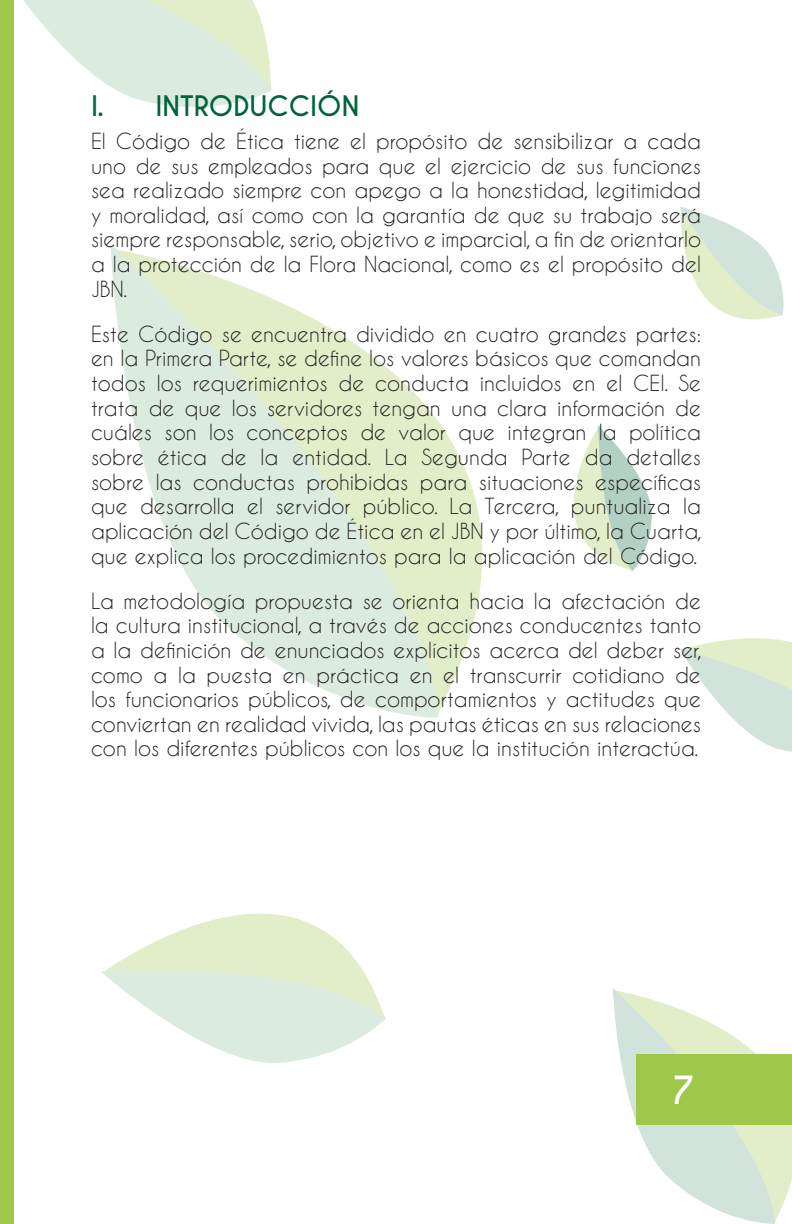
<style>
.page{position:relative;width:792px;height:1224px;background:#fff}
.page>*{position:absolute;margin:0;border:0;box-sizing:border-box;transform-origin:0 0}
.t1{font:700 36.4px "Caviar Dreams";color:#fff}
.t2{font:700 26.6px "Caviar Dreams";color:#00643b}
.t3{font:20.8px/24.6px "Caviar Dreams";color:#231f20;text-align:justify}
</style>
<div class="page">
<svg style="left:117px;top:250px;width:366px;height:465px"></svg>
<svg style="left:616px;top:991px;width:176px;height:232px"></svg>
<svg style="left:23px;top:0;width:249px;height:107px"></svg>
<svg style="left:101px;top:971px;width:285px;height:92px"></svg>
<svg style="left:105px;top:913px;width:280px;height:105px"></svg>
<svg style="left:680px;top:638px;width:112px;height:114px"></svg>
<svg style="left:573px;top:425px;width:79px;height:146px"></svg>
<svg style="left:680px;top:206px;width:104px;height:114px"></svg>
<div style="left:0;top:0;width:14px;height:1224px;background:#a0c74a"></div>
<div style="left:636px;top:1055px;width:156px;height:70px;background:#a0c74a"></div>
<p class="t2" style="left:91px;top:90px;width:270px">I. INTRODUCCIÓN</p>
<p class="t3" style="left:91px;top:128px;width:612px">El Código de Ética tiene el propósito de sensibilizar a cada uno de sus empleados para que el ejercicio de sus funciones sea realizado siempre con apego a la honestidad, legitimidad y moralidad, así como con la garantía de que su trabajo será siempre responsable, serio, objetivo e imparcial, a fin de orientarlo a la protección de la Flora Nacional, como es el propósito del JBN.</p>
<p class="t3" style="left:91px;top:321px;width:612px">Este Código se encuentra dividido en cuatro grandes partes: en la Primera Parte, se define los valores básicos que comandan todos los requerimientos de conducta incluidos en el CEI. Se trata de que los servidores tengan una clara información de cuáles son los conceptos de valor que integran la política sobre ética de la entidad. La Segunda Parte da detalles sobre las conductas prohibidas para situaciones específicas que desarrolla el servidor público. La Tercera, puntualiza la aplicación del Código de Ética en el JBN y por último, la Cuarta, que explica los procedimientos para la aplicación del Código.</p>
<p class="t3" style="left:91px;top:588px;width:612px">La metodología propuesta se orienta hacia la afectación de la cultura institucional, a través de acciones conducentes tanto a la definición de enunciados explícitos acerca del deber ser, como a la puesta en práctica en el transcurrir cotidiano de los funcionarios públicos, de comportamientos y actitudes que conviertan en realidad vivida, las pautas éticas en sus relaciones con los diferentes públicos con los que la institución interactúa.</p>
<h1 class="t1" style="left:672px;top:1068px;width:25px">7</h1>
</div>
